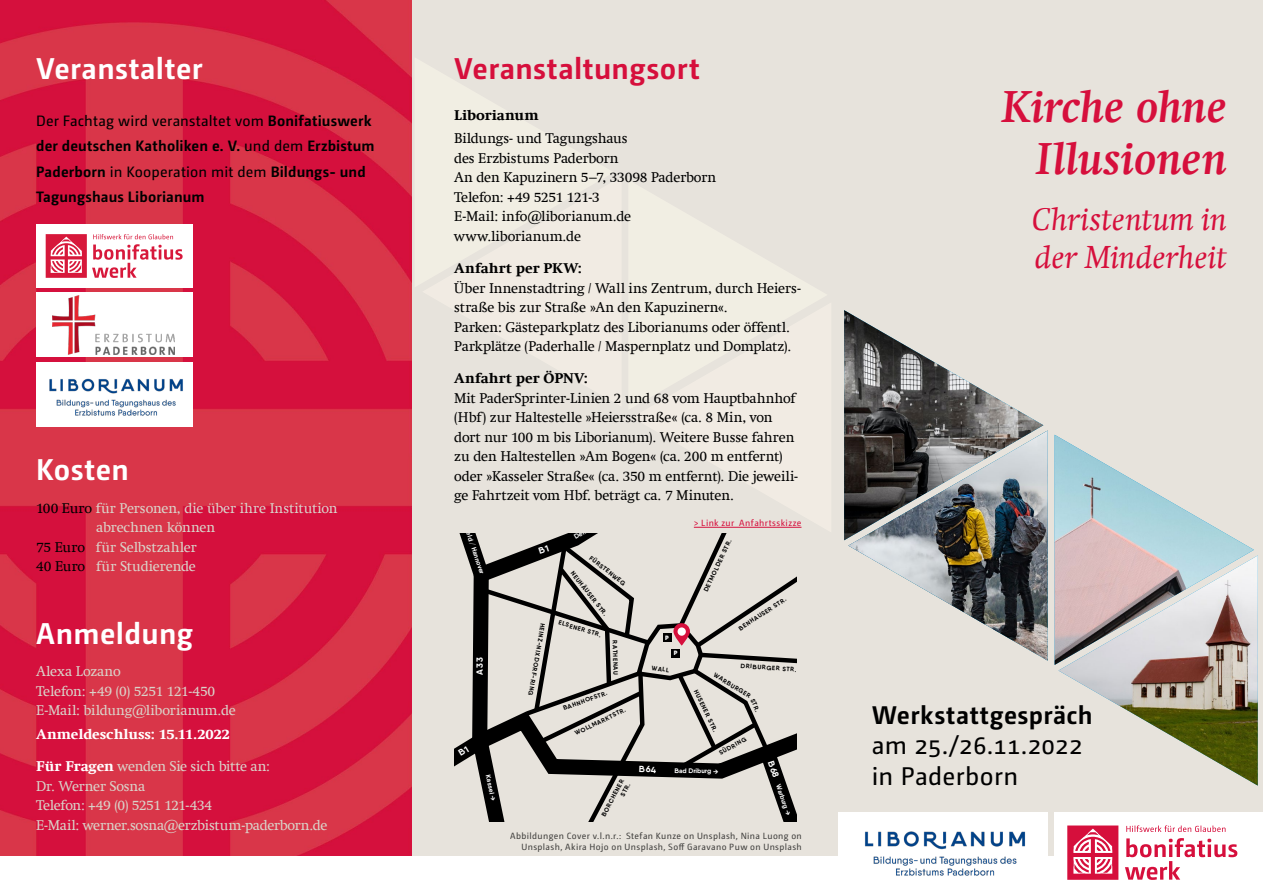
<style>
.page{position:relative;width:1263px;height:893px;background:#fff}
.page>*{position:absolute;margin:0;border:0;box-sizing:border-box;transform-origin:0 0}
.t1{font:italic 700 45px/52.5px "Swift Com";letter-spacing:-.005em;color:#d60f3c;text-align:right}
.t2{font:italic 32.1px/38.5px "Swift Com";letter-spacing:.005em;color:#d60f3c}
.t3{font:700 30px "Camingo Dos Pro";letter-spacing:.015em;color:#fff}
.t4{font:700 30px "Camingo Dos Pro";letter-spacing:.015em;color:#d60f3c}
.t5{font:25.5px/30.6px "Camingo Dos Pro";letter-spacing:.01em;color:#000}
.t6{font:700 25.5px "Camingo Dos Pro";letter-spacing:.02em;color:#000}
.t7{font:700 15px/25.5px "Camingo Dos Pro";letter-spacing:.01em;color:#000}
.t8{font:14.25px/19.5px "Swift Com";letter-spacing:-.01em;color:#000}
.t9{font:14.25px/19.5px "Swift Com";letter-spacing:-.015em;color:#d9d3c9}
.t10{font:800 14.25px "Swift Com";color:#000}
.t11{font:800 14.25px "Swift Com";letter-spacing:-.01em;color:#fff}
.t12{font:9px/10.8px "Camingo Dos Pro";letter-spacing:.045em;color:#000;text-align:right}
.t13{font:9px "Camingo Dos Pro";letter-spacing:.05em;color:#d60f3c}
.t14{font:700 8.85px "Qanelas";color:#fff}
.t15{font:700 6.6px "Qanelas";color:#fff}
.t16{font:700 6.15px/7.4px "Qanelas";color:#000}
.t17{font:900 6.15px "Qanelas";color:#fff}
.s1{font-weight:400}
.s2{color:#000}
.s3{font-weight:800;color:#fff}
</style>
<div class="page">
<img style="left:0;top:0;width:412px;height:856px">
<div style="left:412px;top:0;width:851px;height:867px;background:#e7e3dc"></div>
<div style="left:0;top:857px;width:1263px;height:36px;background:#fff"></div>
<img style="left:1058px;top:555px;width:200px;height:231px">
<svg style="left:415px;top:58px;width:197px;height:228px;fill:#f1eee3"></svg>
<svg style="left:629px;top:181px;width:197px;height:228px;fill:#f1eee3"></svg>
<svg style="left:632px;top:302px;width:194px;height:226px;fill:#f1ebe3"></svg>
<svg style="left:422px;top:177px;width:190px;height:109px;fill:#f1ebe3"></svg>
<img style="left:1054px;top:435px;width:200px;height:230px">
<svg style="left:848px;top:430px;width:200px;height:231px"></svg>
<img style="left:844px;top:310px;width:199px;height:230px">
<hr style="left:694px;top:527px;width:107px;height:1px;background:#d60f3c">
<div style="left:1054px;top:812px;width:209px;height:81px;background:#fff"></div>
<svg style="left:1125px;top:838px;width:112px;height:42px"></svg>
<svg style="left:1126px;top:825px;width:99px;height:7px"></svg>
<svg style="left:1067px;top:825px;width:51px;height:55px"></svg>
<div style="left:36px;top:224px;width:157px;height:64px;background:#fff"></div>
<svg style="left:46px;top:234px;width:137px;height:44px"></svg>
<img style="left:36px;top:362px;width:157px;height:64px">
<div style="left:36px;top:293px;width:157px;height:64px;background:#fff"></div>
<img style="left:52px;top:296px;width:122px;height:58px">
<img style="left:838px;top:812px;width:210px;height:64px">
<svg style="left:455px;top:533px;width:341px;height:288px"></svg>
<h3 class="t3" style="left:36px;top:50px;width:168px">Veranstalter</h3>
<p class="t7" style="left:36px;top:107px;width:340px"><span class="s1">Der Fachtag wird veranstaltet vom</span> Bonifatiuswerk der deutschen Katholiken e. V. <span class="s1">und dem</span> Erzbistum Paderborn <span class="s1">in Kooperation mit dem</span> Bildungs- und Tagungshaus Liborianum</p>
<h3 class="t3" style="left:36px;top:452px;width:94px">Kosten</h3>
<p class="t9" style="left:36px;top:498px;width:303px"><span class="s2">100 Euro</span> für Personen, die über ihre Institution</p>
<p class="t9" style="left:96px;top:517px;width:120px">abrechnen können</p>
<p class="t9" style="left:36px;top:537px;width:162px"><span class="s2">75 Euro</span> für Selbstzahler</p>
<p class="t9" style="left:36px;top:556px;width:161px"><span class="s2">40 Euro</span> für Studierende</p>
<h3 class="t3" style="left:36px;top:615px;width:158px">Anmeldung</h3>
<p class="t9" style="left:36px;top:662px;width:201px">Alexa Lozano<br>Telefon: +49 (0) 5251 121-450<br>E-Mail: bildung@liborianum.de</p>
<p class="t11" style="left:36px;top:725px;width:195px">Anmeldeschluss: 15.11.2022</p>
<p class="t9" style="left:36px;top:757px;width:293px"><span class="s3">Für Fragen</span> wenden Sie sich bitte an:<br>Dr. Werner Sosna<br>Telefon: +49 (0) 5251 121-434<br>E-Mail: werner.sosna@erzbistum-paderborn.de</p>
<h3 class="t4" style="left:454px;top:50px;width:247px">Veranstaltungsort</h3>
<p class="t10" style="left:454px;top:106px;width:86px">Liborianum</p>
<p class="t8" style="left:454px;top:129px;width:264px">Bildungs- und Tagungshaus<br>des Erzbistums Paderborn<br>An den Kapuzinern 5–7, 33098 Paderborn<br>Telefon: +49 5251 121-3<br>E-Mail: info@liborianum.de www.liborianum.de</p>
<p class="t10" style="left:454px;top:259px;width:129px">Anfahrt per PKW:</p>
<p class="t8" style="left:454px;top:278px;width:348px">Über Innenstadtring / Wall ins Zentrum, durch Heiers&shy;straße bis zur Straße »An den Kapuzinern«.<br>Parken: Gästeparkplatz des Liborianums oder öffentl.<br>Parkplätze (Paderhalle / Maspernplatz und Domplatz).</p>
<p class="t10" style="left:454px;top:370px;width:135px">Anfahrt per ÖPNV:</p>
<p class="t8" style="left:454px;top:388px;width:345px">Mit PaderSprinter-Linien 2 und 68 vom Hauptbahnhof (Hbf) zur Haltestelle »Heiersstraße« (ca. 8 Min, von dort nur 100 m bis Liborianum). Weitere Busse fahren zu den Haltestellen »Am Bogen« (ca. 200 m entfernt) oder »Kasseler Straße« (ca. 350 m entfernt). Die jeweili&shy;ge Fahrtzeit vom Hbf. beträgt ca. 7 Minuten.</p>
<p class="t15" style="left:465px;top:507px;width:71px;rotate:72deg">← Bielefeld / Hannover</p>
<p class="t15" style="left:572px;top:534px;width:34px;rotate:-31deg">Detmold →</p>
<p class="t16" style="left:592px;top:554px;width:44px;rotate:38deg">FÜRSTENW EG</p>
<p class="t16" style="left:575px;top:569px;width:58px;rotate:52deg">NEUHÄUSER STR.</p>
<p class="t14" style="left:474px;top:675px;width:19px;rotate:-90deg">A33</p>
<p class="t15" style="left:492px;top:774px;width:28px;rotate:79deg">Kassel →</p>
<p class="t16" style="left:547px;top:624px;width:73px;rotate:100deg">HEINZ-NIXDO RF-RING</p>
<p class="t16" style="left:560px;top:619px;width:47px;rotate:17deg">ELSENER STR.</p>
<p class="t16" style="left:619px;top:640px;width:35px;rotate:89deg">RATHENAU</p>
<p class="t16" style="left:562px;top:705px;width:50px;rotate:-20deg">BAHNHO FSTR.</p>
<p class="t16" style="left:574px;top:730px;width:59px;rotate:-26deg">W O LLM ARKTSTR.</p>
<p class="t16" style="left:612px;top:790px;width:17px;text-indent:-27px;rotate:-62deg">BO RC HENER<br>STR.</p>
<p class="t13" style="left:694px;top:517px;width:109px">&gt; Link zur Anfahrtsskizze</p>
<p class="t16" style="left:702px;top:590px;width:60px;rotate:-65deg">DETM O LDER STR.</p>
<p class="t17" style="left:665px;top:633px;width:5px">P</p>
<p class="t17" style="left:674px;top:649px;width:5px">P</p>
<p class="t16" style="left:652px;top:664px;width:19px;rotate:8deg">W ALL</p>
<p class="t16" style="left:737px;top:626px;width:59px;rotate:-33deg">BENHAUSER STR.</p>
<p class="t16" style="left:741px;top:662px;width:59px;rotate:4deg">DRIBURG ER STR.</p>
<p class="t16" style="left:716px;top:671px;width:43px;rotate:32deg">W ARBURG ER</p>
<p class="t16" style="left:699px;top:688px;width:49px;rotate:64deg">HUSENER STR.</p>
<p class="t16" style="left:756px;top:697px;width:17px;rotate:67deg">STR.</p>
<p class="t16" style="left:718px;top:750px;width:30px;rotate:-30deg">SÜDRING</p>
<p class="t15" style="left:675px;top:766px;width:45px;rotate:1deg">Bad Driburg →</p>
<p class="t15" style="left:782px;top:783px;width:34px;rotate:71deg">W arburg →</p>
<p class="t12" style="left:510px;top:831px;width:293px">Abbildungen Cover v.l.n.r.: Stefan Kunze on Unsplash, Nina Luong on<br>Unsplash, Akira Hojo on Unsplash, Soff Garavano Puw on Unsplash</p>
<h1 class="t1" style="left:1002px;top:80px;width:226px">Kirche ohne<br>Illusionen</h1>
<h2 class="t2" style="left:1032px;top:199px;width:196px">Christentum in der Minderheit</h2>
<h3 class="t6" style="left:872px;top:699px;width:222px">Werkstattgespräch</h3>
<h3 class="t5" style="left:872px;top:730px;width:212px">am 25./26.11.2022 in Paderborn</h3>
</div>
